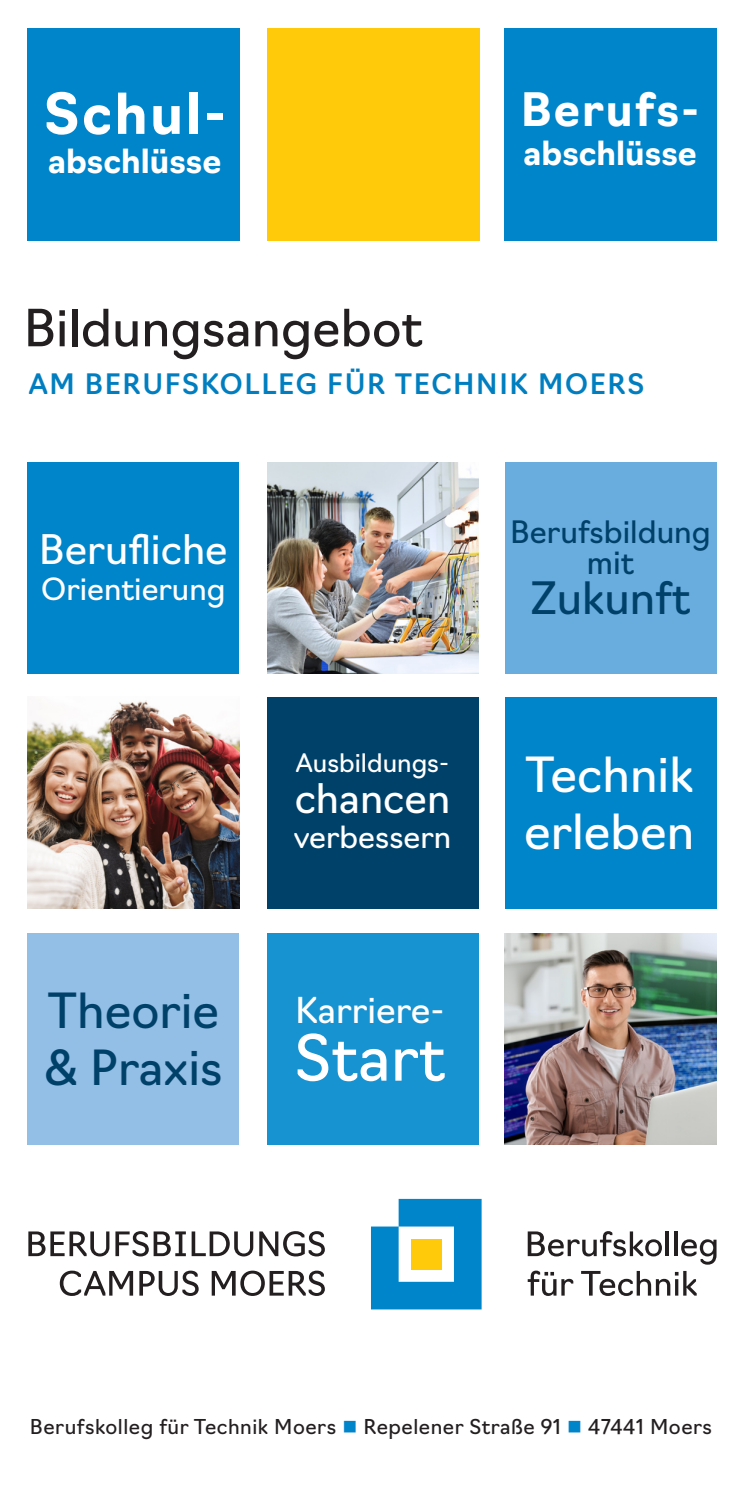
<style>
.page{position:relative;width:745px;height:1489px;background:#fff}
.page>*{position:absolute;margin:0;border:0;box-sizing:border-box;transform-origin:0 0}
.t1{font:62.25px "Navigo";color:#fff}
.t2{font:700 55px "Navigo";letter-spacing:.045em;color:#fff}
.t3{font:50px "Navigo";color:#231f20}
.t4{font:47.25px/56.8px "Navigo";color:#fff}
.t5{font:47.25px/56.8px "Navigo";color:#00416a}
.t6{font:700 45px "Navigo";letter-spacing:.045em;color:#fff}
.t7{font:43.5px "Navigo";color:#00416a}
.t8{font:39.75px "Navigo";color:#fff}
.t9{font:34.75px "Navigo";color:#fff}
.t10{font:700 32.5px "Navigo";color:#fff}
.t11{font:31px "Navigo";color:#00416a}
.t12{font:30.25px "Navigo";color:#00416a}
.t13{font:29.75px "Navigo";color:#fff}
.t14{font:500 27.5px "Navigo";letter-spacing:.06em;color:#007ec0}
.t15{font:25px "Navigo";color:#fff}
.t16{font:20px "Navigo";letter-spacing:.025em;color:#231f20}
.s1{color:#0084ca}
</style>
<div class="page">
<svg style="left:371px;top:1198px;width:110px;height:111px"></svg>
<svg style="left:527px;top:1231px;width:134px;height:25px"></svg>
<hr style="left:665px;top:1231px;width:3px;height:24px;background:#231f20">
<hr style="left:673px;top:1231px;width:3px;height:24px;background:#231f20">
<svg style="left:681px;top:1239px;width:35px;height:25px"></svg>
<svg style="left:527px;top:1270px;width:46px;height:25px"></svg>
<svg style="left:581px;top:1270px;width:115px;height:25px"></svg>
<svg style="left:28px;top:1231px;width:81px;height:25px"></svg>
<svg style="left:115px;top:1231px;width:138px;height:25px"></svg>
<svg style="left:259px;top:1231px;width:65px;height:25px"></svg>
<svg style="left:60px;top:1270px;width:73px;height:25px"></svg>
<svg style="left:139px;top:1270px;width:59px;height:25px"></svg>
<svg style="left:211px;top:1270px;width:113px;height:25px"></svg>
<div style="left:27px;top:28px;width:213px;height:213px;background:#0084ca"></div>
<div style="left:503px;top:28px;width:213px;height:213px;background:#0084ca"></div>
<div style="left:266px;top:28px;width:213px;height:213px;background:#feca0a"></div>
<div style="left:27px;top:462px;width:212px;height:211px;background:#0084ca"></div>
<div style="left:267px;top:697px;width:211px;height:211px;background:#00416a"></div>
<img style="left:504px;top:933px;width:212px;height:211px">
<img style="left:267px;top:462px;width:211px;height:211px">
<div style="left:504px;top:697px;width:212px;height:211px;background:#0084ca"></div>
<div style="left:27px;top:933px;width:212px;height:211px;background:#93bee5"></div>
<div style="left:504px;top:462px;width:212px;height:211px;background:#69acde"></div>
<div style="left:267px;top:933px;width:211px;height:211px;background:#1893d2"></div>
<img style="left:27px;top:700px;width:212px;height:208px">
<h2 class="t2" style="left:44px;top:71px;width:183px">Schul-</h2>
<h3 class="t10" style="left:48px;top:135px;width:175px">abschlüsse</h3>
<h3 class="t6" style="left:520px;top:75px;width:180px">Berufs-</h3>
<h3 class="t10" style="left:523px;top:128px;width:175px">abschlüsse</h3>
<h3 class="t3" style="left:24px;top:288px;width:400px">Bildungsangebot</h3>
<h3 class="t14" style="left:29px;top:362px;width:617px">AM BERUFSKOLLEG FÜR TECHNIK MOERS</h3>
<h3 class="t8" style="left:39px;top:518px;width:190px">Berufliche</h3>
<h3 class="t13" style="left:41px;top:565px;width:186px">Orientierung</h3>
<h3 class="t5" style="left:44px;top:978px;width:180px">Theorie &amp; Praxis</h3>
<p class="t15" style="left:296px;top:743px;width:155px">Ausbildungs-</p>
<h3 class="t8" style="left:294px;top:766px;width:157px">chancen</h3>
<h3 class="t13" style="left:293px;top:813px;width:159px">verbessern</h3>
<h3 class="t9" style="left:295px;top:983px;width:151px">Karriere-</h3>
<h1 class="t1" style="left:294px;top:1008px;width:153px">Start</h1>
<h3 class="t12" style="left:510px;top:508px;width:202px">Berufsbildung</h3>
<h3 class="t11" style="left:586px;top:538px;width:49px">mit</h3>
<h3 class="t7" style="left:530px;top:564px;width:162px">Zukunft</h3>
<h3 class="t4" style="left:524px;top:742px;width:172px">Technik erleben</h3>
<p class="t16" style="left:30px;top:1410px;width:683px">Berufskolleg für Technik Moers <span class="s1">■</span> Repelener Straße 91 <span class="s1">■</span> 47441 Moers</p>
</div>
